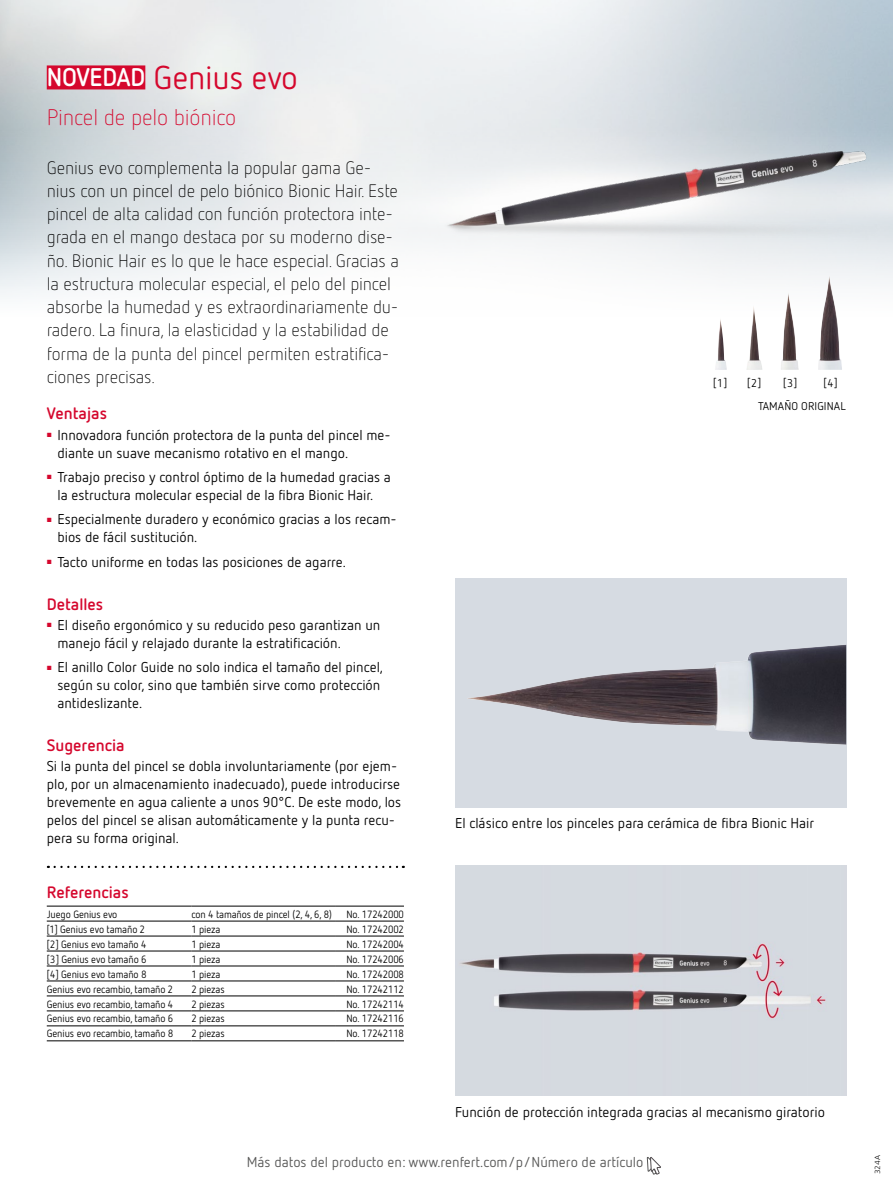
<style>
.page{position:relative;width:893px;height:1187px;background:#fff}
.page>*{position:absolute;margin:0;border:0;box-sizing:border-box;transform-origin:0 0}
.t1{font:33px "Netto Pro";letter-spacing:-.01em;color:#d5072d}
.t2{font:300 22.5px "Netto Pro";letter-spacing:-.01em;color:#d5072d}
.t3{font:300 18px/23.2px "Netto Pro";letter-spacing:-.01em;color:#000}
.t4{font:700 16.5px "Netto Pro";color:#d5072d}
.t5{font:14.25px/18px "Netto Pro";color:#000}
.t6{font:14.25px "Netto Pro";color:#565655}
.t7{font:11.25px "Netto Pro";letter-spacing:.01em;color:#000}
.t8{font:10.5px "Netto Pro";letter-spacing:-.01em;color:#000;scale:.96 1}
.t9{font:300 7.5px "Free Set";color:#000}
.s1{font-weight:700;font-size:25.5px;color:#fff}
</style>
<div class="page">
<img style="left:420px;top:0;width:473px;height:273px">
<img style="left:715px;top:319px;width:12px;height:51px">
<img style="left:746px;top:305px;width:16px;height:65px">
<img style="left:781px;top:292px;width:18px;height:78px">
<img style="left:818px;top:275px;width:24px;height:95px">
<div style="left:455px;top:578px;width:391px;height:230px;background:#d6dbe2"></div>
<img style="left:468px;top:644px;width:378px;height:100px">
<img style="left:455px;top:865px;width:391px;height:230px">
<div style="left:47px;top:65px;width:98px;height:24px;background:#d5072d"></div>
<svg style="left:55px;top:865px;width:349px;height:3px"></svg>
<hr style="left:47px;top:905px;width:144px;height:1px;background:#000">
<hr style="left:191px;top:905px;width:145px;height:1px;background:#000">
<hr style="left:336px;top:905px;width:68px;height:1px;background:#000">
<hr style="left:47px;top:920px;width:144px;height:1px;background:#000">
<hr style="left:191px;top:920px;width:145px;height:1px;background:#000">
<hr style="left:336px;top:920px;width:68px;height:1px;background:#000">
<hr style="left:47px;top:935px;width:144px;height:1px;background:#000">
<hr style="left:191px;top:935px;width:145px;height:1px;background:#000">
<hr style="left:336px;top:935px;width:68px;height:1px;background:#000">
<hr style="left:47px;top:950px;width:144px;height:1px;background:#000">
<hr style="left:191px;top:950px;width:145px;height:1px;background:#000">
<hr style="left:336px;top:950px;width:68px;height:1px;background:#000">
<hr style="left:47px;top:965px;width:144px;height:1px;background:#000">
<hr style="left:191px;top:965px;width:145px;height:1px;background:#000">
<hr style="left:336px;top:965px;width:68px;height:1px;background:#000">
<hr style="left:47px;top:980px;width:144px;height:1px;background:#000">
<hr style="left:191px;top:980px;width:145px;height:1px;background:#000">
<hr style="left:336px;top:980px;width:68px;height:1px;background:#000">
<hr style="left:47px;top:995px;width:144px;height:1px;background:#000">
<hr style="left:191px;top:995px;width:145px;height:1px;background:#000">
<hr style="left:336px;top:995px;width:68px;height:1px;background:#000">
<hr style="left:47px;top:1010px;width:144px;height:1px;background:#000">
<hr style="left:191px;top:1010px;width:145px;height:1px;background:#000">
<hr style="left:336px;top:1010px;width:68px;height:1px;background:#000">
<hr style="left:47px;top:1025px;width:144px;height:1px;background:#000">
<hr style="left:47px;top:1040px;width:144px;height:1px;background:#000">
<hr style="left:191px;top:1025px;width:145px;height:1px;background:#000">
<hr style="left:191px;top:1040px;width:145px;height:1px;background:#000">
<hr style="left:336px;top:1025px;width:68px;height:1px;background:#000">
<hr style="left:336px;top:1040px;width:68px;height:1px;background:#000">
<svg style="left:646px;top:1157px;width:15px;height:18px"></svg>
<h1 class="t1" style="left:47px;top:57px;width:253px"><span class="s1">NOVEDAD</span> Genius evo</h1>
<h2 class="t2" style="left:47px;top:103px;width:191px">Pincel de pelo biónico</h2>
<p class="t3" style="left:47px;top:155px;width:354px">Genius evo complementa la popular gama Ge&shy;nius con un pincel de pelo biónico Bionic Hair. Este pincel de alta calidad con función protectora inte&shy;grada en el mango destaca por su moderno dise&shy;ño. Bionic Hair es lo que le hace especial. Gracias a la estructura molecular especial, el pelo del pincel absorbe la humedad y es extraordinariamente du&shy;radero. La finura, la elasticidad y la estabilidad de forma de la punta del pincel permiten estratifica&shy;ciones precisas.</p>
<p class="t4" style="left:47px;top:402px;width:62px">Ventajas</p>
<p class="t5" style="left:57px;top:425px;width:335px;text-indent:-11px"><sup>■</sup> Innovadora función protectora de la punta del pincel me&shy;diante un suave mecanismo rotativo en el mango.</p>
<p class="t5" style="left:47px;top:467px;width:346px;text-align:center"><sup>■</sup> Trabajo preciso y control óptimo de la humedad gracias a la estructura molecular especial de la fibra Bionic Hair.</p>
<p class="t5" style="left:57px;top:510px;width:341px;text-indent:-11px"><sup>■</sup> Especialmente duradero y económico gracias a los recam&shy;bios de fácil sustitución.</p>
<p class="t5" style="left:47px;top:552px;width:301px"><sup>■</sup> Tacto uniforme en todas las posiciones de agarre.</p>
<p class="t4" style="left:47px;top:593px;width:58px">Detalles</p>
<p class="t5" style="left:57px;top:615px;width:324px;text-indent:-11px"><sup>■</sup> El diseño ergonómico y su reducido peso garantizan un manejo fácil y relajado durante la estratificación.</p>
<p class="t5" style="left:57px;top:657px;width:327px;text-indent:-11px"><sup>■</sup> El anillo Color Guide no solo indica el tamaño del pincel, según su color, sino que también sirve como protección antideslizante.</p>
<p class="t4" style="left:47px;top:734px;width:79px">Sugerencia</p>
<p class="t5" style="left:47px;top:756px;width:356px">Si la punta del pincel se dobla involuntariamente (por ejem&shy;plo, por un almacenamiento inadecuado), puede introducirse brevemente en agua caliente a unos 90°C. De este modo, los pelos del pincel se alisan automáticamente y la punta recu&shy;pera su forma original.</p>
<p class="t4" style="left:47px;top:880px;width:84px">Referencias</p>
<p class="t8" style="left:47px;top:907px;width:75px">Juego Genius evo</p>
<p class="t8" style="left:191px;top:907px;width:148px">con 4 tamaños de pincel (2, 4, 6, 8)</p>
<p class="t8" style="left:346px;top:907px;width:61px">No. 17242000</p>
<p class="t8" style="left:47px;top:922px;width:104px">[1] Genius evo tamaño 2</p>
<p class="t8" style="left:191px;top:922px;width:32px">1 pieza</p>
<p class="t8" style="left:346px;top:922px;width:61px">No. 17242002</p>
<p class="t8" style="left:47px;top:937px;width:105px">[2] Genius evo tamaño 4</p>
<p class="t8" style="left:191px;top:937px;width:32px">1 pieza</p>
<p class="t8" style="left:346px;top:937px;width:61px">No. 17242004</p>
<p class="t8" style="left:47px;top:952px;width:106px">[3] Genius evo tamaño 6</p>
<p class="t8" style="left:191px;top:952px;width:32px">1 pieza</p>
<p class="t8" style="left:346px;top:952px;width:61px">No. 17242006</p>
<p class="t8" style="left:47px;top:967px;width:106px">[4] Genius evo tamaño 8</p>
<p class="t8" style="left:191px;top:967px;width:32px">1 pieza</p>
<p class="t8" style="left:346px;top:967px;width:61px">No. 17242008</p>
<p class="t8" style="left:47px;top:982px;width:133px">Genius evo recambio, tamaño 2</p>
<p class="t8" style="left:191px;top:982px;width:36px">2 piezas</p>
<p class="t8" style="left:346px;top:982px;width:61px">No. 17242112</p>
<p class="t8" style="left:47px;top:996px;width:133px">Genius evo recambio, tamaño 4</p>
<p class="t8" style="left:191px;top:996px;width:36px">2 piezas</p>
<p class="t8" style="left:346px;top:996px;width:61px">No. 17242114</p>
<p class="t8" style="left:47px;top:1011px;width:133px">Genius evo recambio, tamaño 6</p>
<p class="t8" style="left:191px;top:1011px;width:36px">2 piezas</p>
<p class="t8" style="left:346px;top:1011px;width:61px">No. 17242116</p>
<p class="t8" style="left:47px;top:1026px;width:134px">Genius evo recambio, tamaño 8</p>
<p class="t8" style="left:191px;top:1026px;width:36px">2 piezas</p>
<p class="t8" style="left:346px;top:1026px;width:61px">No. 17242118</p>
<p class="t7" style="left:713px;top:376px;width:16px">[1]</p>
<p class="t7" style="left:747px;top:376px;width:16px">[2]</p>
<p class="t7" style="left:783px;top:376px;width:16px">[3]</p>
<p class="t7" style="left:824px;top:376px;width:16px">[4]</p>
<p class="t7" style="left:758px;top:398px;width:89px">TAMAÑO ORIGINAL</p>
<p class="t5" style="left:455px;top:813px;width:361px">El clásico entre los pinceles para cerámica de fibra Bionic Hair</p>
<p class="t5" style="left:455px;top:1102px;width:372px">Función de protección integrada gracias al mecanismo giratorio</p>
<p class="t6" style="left:247px;top:1152px;width:398px">Más datos del producto en: www.renfert.com/p/Número de artículo</p>
<p class="t9" style="left:873px;top:1174px;width:20px;rotate:-90deg">324A</p>
</div>
